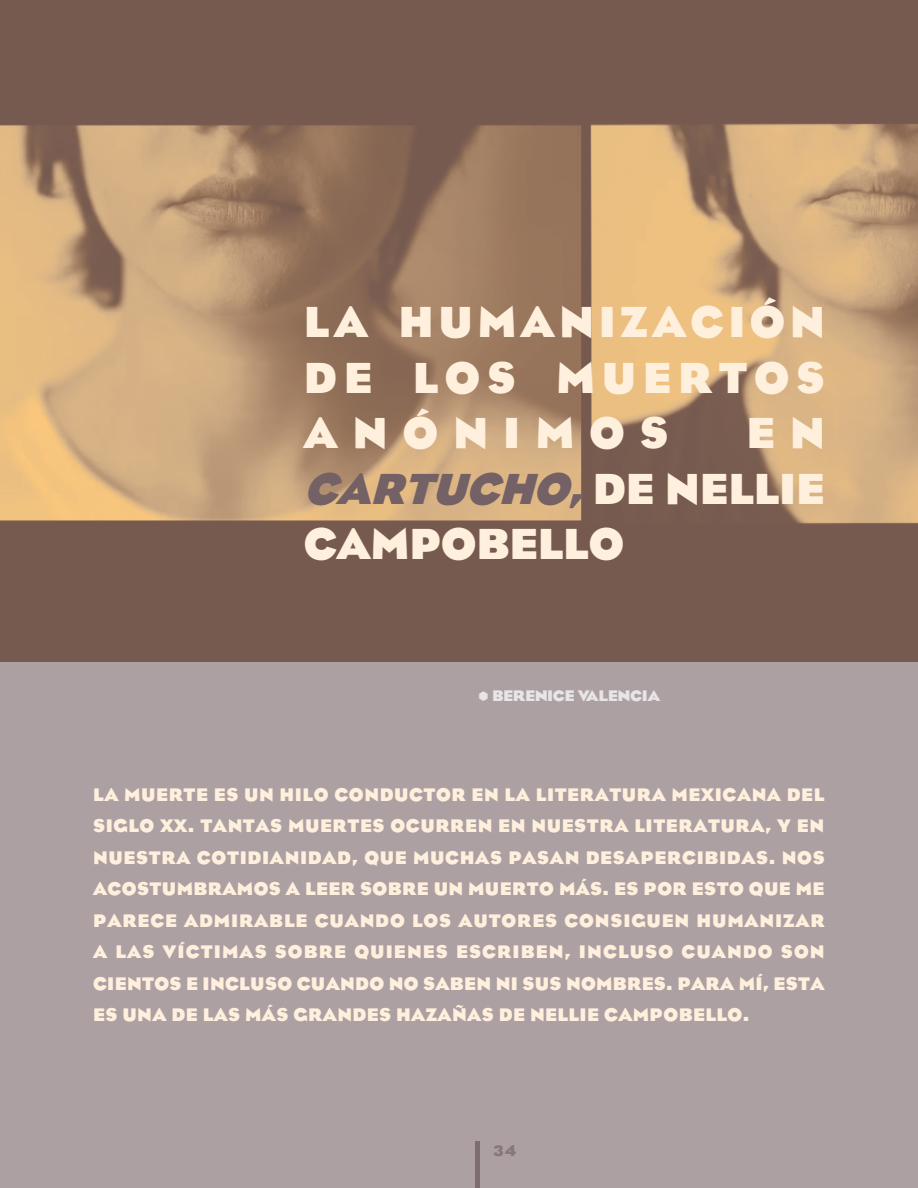
<style>
.page{position:relative;width:918px;height:1188px;background:#fff}
.page>*{position:absolute;margin:0;border:0;box-sizing:border-box;transform-origin:0 0}
.t1{font:700 44.85px/55.5px "Eagle";letter-spacing:.1em;color:#fff0dd;text-align:justify}
.sin_sangria{font:700 18.75px/31.5px "Eagle";letter-spacing:.02em;color:#fff0dd;text-align:justify}
.t2{font:700 13.5px "OPTI Eagle";color:#e8e5e6}
.numeracíon{font:700 13.5px "OPTI Eagle";color:#88777c}
.s1{font-style:italic;color:#736166}
</style>
<div class="page">
<div style="left:0;top:554px;width:917px;height:634px;background:#ada0a3"></div>
<hr style="left:476px;top:1142px;width:4px;height:46px;background:#7d6c70">
<img style="left:0;top:0;width:918px;height:661px">
<p class="t1" style="left:304px;top:295px;width:523px">LA HUMANIZACIÓN DE LOS MUERTOS ANÓNIMOS</p>
<p class="t1" style="left:304px;top:406px;width:523px;text-indent:442px">E N <span class="s1">CARTUCHO,</span> D E N E L L I E CAMPOBELLO</p>
<p class="t2" style="left:493px;top:686px;width:170px">BERENICE VALENCIA</p>
<p class="sin_sangria" style="left:93px;top:779px;width:733px">LA MUERTE ES UN HILO CONDUCTOR EN LA LITERATURA MEXICANA DEL SIGLO XX. TANTAS MUERTES OCURREN EN NUESTRA LITERATURA, Y EN NUESTRA COTIDIANIDAD, QUE MUCHAS PASAN DESAPERCIBIDAS. NOS ACOSTUMBRAMOS A LEER SOBRE UN MUERTO MÁS. ES POR ESTO QUE ME PARECE ADMIRABLE CUANDO LOS AUTORES CONSIGUEN HUMANIZAR A LAS VÍCTIMAS SOBRE QUIENES ESCRIBEN, INCLUSO CUANDO SON CIENTOS E INCLUSO CUANDO NO SABEN NI SUS NOMBRES. PARA MÍ, ESTA ES UNA DE LAS MÁS GRANDES HAZAÑAS DE NELLIE CAMPOBELLO.</p>
<p class="numeracíon" style="left:492px;top:1141px;width:26px">34</p>
</div>
